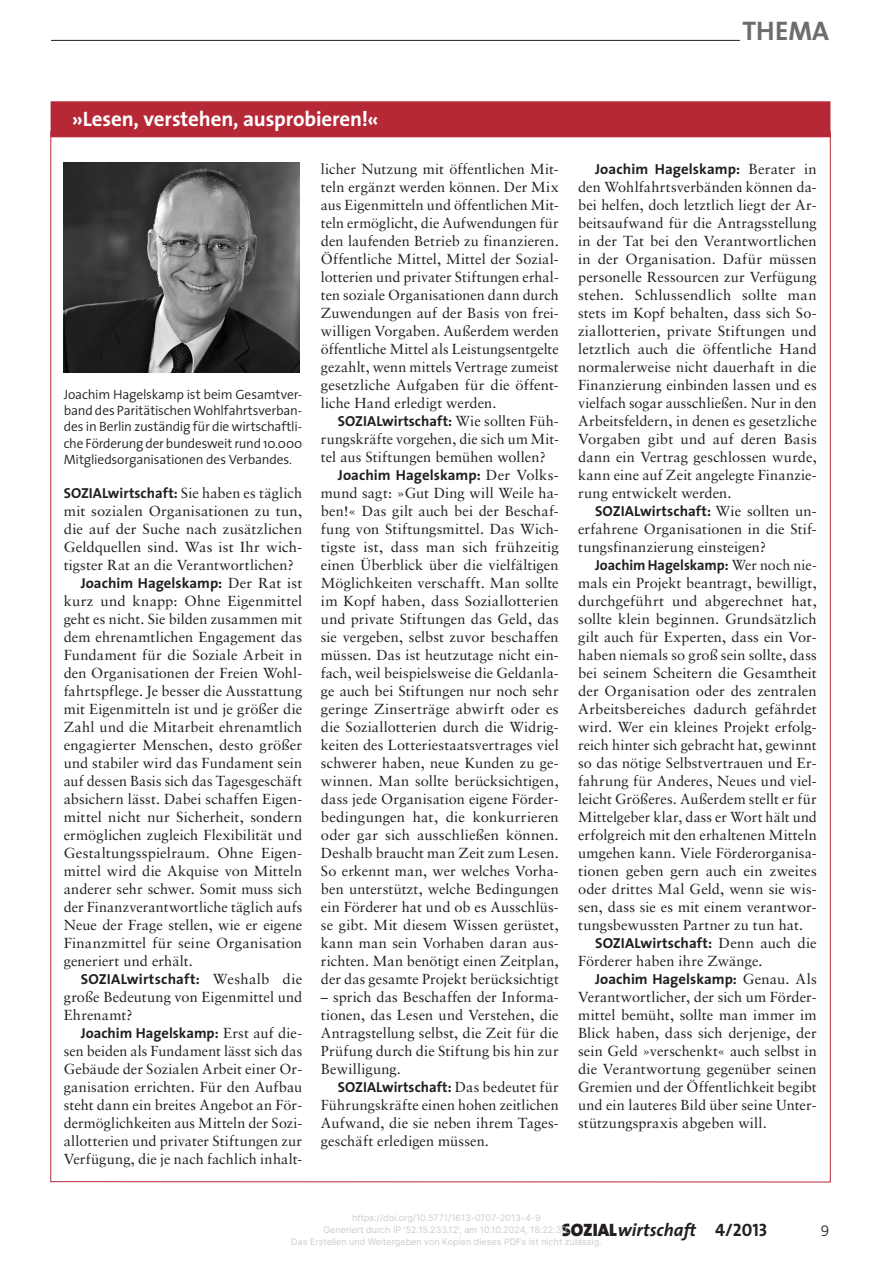
<style>
.page{position:relative;width:893px;height:1263px;background:#fff}
.page>*{position:absolute;margin:0;border:0;box-sizing:border-box;transform-origin:0 0}
.t1{font:27px "The Sans Bold Caps";color:#6c6d70}
.t2{font:700 21px "The Sans";letter-spacing:-.005em;color:#fff}
.t3{font:italic 700 18px "The Sans";color:#231f20}
.t4{font:18px "The Sans Bold Caps";color:#231f20}
.t5{font:300 15px "Frutiger";color:#231f20}
.t6{font:14.55px/18px "Sabon LT Std";letter-spacing:.005em;color:#231f20;text-align:justify}
.t7{font:700 14.55px "The Sans";color:#231f20}
.t8{font:300 13.5px/16.2px "The Sans";letter-spacing:-.01em;color:#231f20;text-align:justify}
.t9{font:9px/12px "Inter";color:#ccc;text-align:center}
.s1{font-family:"Sabon LT Std";font-weight:400}
.s2{font-weight:900;font-style:normal}
</style>
<div class="page">
<hr style="left:51px;top:40px;width:778px;height:1px;background:#231f20">
<hr style="left:740px;top:38px;width:89px;height:3px;background:#fff">
<div style="left:51px;top:101px;width:779px;height:36px;background:#b72837"></div>
<img style="left:64px;top:162px;width:235px;height:210px">
<h1 class="t1" style="left:742px;top:8px;width:88px">THEMA</h1>
<h2 class="t2" style="left:72px;top:105px;width:308px">»Lesen, verstehen, ausprobieren!«</h2>
<p class="t8" style="left:64px;top:386px;width:240px">Joachim Hagelskamp ist beim Gesamtver&shy;band des Paritätischen Wohlfahrtsverban&shy;des in Berlin zuständig für die wirtschaftli&shy;che Förderung der bundesweit rund 10.000<br>Mitgliedsorganisationen des Verbandes.</p>
<p class="t7" style="left:64px;top:484px;width:240px">SOZIALwirtschaft: <span class="s1">Sie haben es täglich</span></p>
<p class="t6" style="left:64px;top:502px;width:240px">mit sozialen Organisationen zu tun, die auf der Suche nach zusätzlichen Geldquellen sind. Was ist Ihr wich&shy;tigster Rat an die Verantwortlichen?</p>
<p class="t7" style="left:81px;top:574px;width:223px">Joachim Hagelskamp: <span class="s1">Der Rat ist</span></p>
<p class="t6" style="left:64px;top:592px;width:240px">kurz und knapp: Ohne Eigenmittel geht es nicht. Sie bilden zusammen mit dem ehrenamtlichen Engagement das Fundament für die Soziale Arbeit in den Organisationen der Freien Wohl&shy;fahrtspflege. Je besser die Ausstattung mit Eigenmitteln ist und je größer die Zahl und die Mitarbeit ehrenamtlich engagierter Menschen, desto größer und stabiler wird das Fundament sein auf dessen Basis sich das Tagesgeschäft absichern lässt. Dabei schaffen Eigen&shy;mittel nicht nur Sicherheit, sondern ermöglichen zugleich Flexibilität und Gestaltungsspielraum. Ohne Eigen&shy;mittel wird die Akquise von Mitteln anderer sehr schwer. Somit muss sich der Finanzverantwortliche täglich aufs Neue der Frage stellen, wie er eigene Finanzmittel für seine Organisation generiert und erhält.</p>
<p class="t7" style="left:81px;top:970px;width:223px">SOZIALwirtschaft: <span class="s1">Weshalb die</span></p>
<p class="t6" style="left:64px;top:988px;width:240px">große Bedeutung von Eigenmittel und<br>Ehrenamt?</p>
<p class="t7" style="left:81px;top:1024px;width:223px">Joachim Hagelskamp: <span class="s1">Erst auf die-</span></p>
<p class="t6" style="left:64px;top:1042px;width:240px">sen beiden als Fundament lässt sich das Gebäude der Sozialen Arbeit einer Or&shy;ganisation errichten. Für den Aufbau steht dann ein breites Angebot an För&shy;dermöglichkeiten aus Mitteln der Sozi&shy;allotterien und privater Stiftungen zur Verfügung, die je nach fachlich inhalt-</p>
<p class="t6" style="left:321px;top:160px;width:239px">licher Nutzung mit öffentlichen Mit&shy;teln ergänzt werden können. Der Mix aus Eigenmitteln und öffentlichen Mit&shy;teln ermöglicht, die Aufwendungen für den laufenden Betrieb zu finanzieren.<br>Öffentliche Mittel, Mittel der Sozial&shy;lotterien und privater Stiftungen erhal&shy;ten soziale Organisationen dann durch Zuwendungen auf der Basis von frei&shy;willigen Vorgaben. Außerdem werden öffentliche Mittel als Leistungsentgelte gezahlt, wenn mittels Vertrage zumeist gesetzliche Aufgaben für die öffent&shy;liche Hand erledigt werden.</p>
<p class="t7" style="left:338px;top:412px;width:222px">SOZIALwirtschaft: <span class="s1">Wie sollten Füh-</span></p>
<p class="t6" style="left:321px;top:430px;width:239px">rungskräfte vorgehen, die sich um Mit&shy;tel aus Stiftungen bemühen wollen?</p>
<p class="t7" style="left:338px;top:466px;width:222px">Joachim Hagelskamp: <span class="s1">Der Volks-</span></p>
<p class="t6" style="left:321px;top:484px;width:239px">mund sagt: »Gut Ding will Weile ha&shy;ben!« Das gilt auch bei der Beschaf&shy;fung von Stiftungsmittel. Das Wich&shy;tigste ist, dass man sich frühzeitig einen Überblick über die vielfältigen Möglichkeiten verschafft. Man sollte im Kopf haben, dass Soziallotterien und private Stiftungen das Geld, das sie vergeben, selbst zuvor beschaffen müssen. Das ist heutzutage nicht ein&shy;fach, weil beispielsweise die Geldanla&shy;ge auch bei Stiftungen nur noch sehr geringe Zinserträge abwirft oder es die Soziallotterien durch die Widrig&shy;keiten des Lotteriestaatsvertrages viel schwerer haben, neue Kunden zu ge&shy;winnen. Man sollte berücksichtigen, dass jede Organisation eigene Förder&shy;bedingungen hat, die konkurrieren oder gar sich ausschließen können.<br>Deshalb braucht man Zeit zum Lesen.<br>So erkennt man, wer welches Vorha&shy;ben unterstützt, welche Bedingungen ein Förderer hat und ob es Ausschlüs&shy;se gibt. Mit diesem Wissen gerüstet, kann man sein Vorhaben daran aus&shy;richten. Man benötigt einen Zeitplan, der das gesamte Projekt berücksichtigt</p>
<p class="t6" style="left:321px;top:988px;width:239px">– sprich das Beschaffen der Informa&shy;tionen, das Lesen und Verstehen, die Antragstellung selbst, die Zeit für die Prüfung durch die Stiftung bis hin zur Bewilligung.</p>
<p class="t7" style="left:338px;top:1078px;width:222px">SOZIALwirtschaft: <span class="s1">Das bedeutet für</span></p>
<p class="t6" style="left:321px;top:1096px;width:239px">Führungskräfte einen hohen zeitlichen Aufwand, die sie neben ihrem Tages&shy;geschäft erledigen müssen.</p>
<p class="t7" style="left:595px;top:160px;width:223px">Joachim Hagelskamp: <span class="s1">Berater in</span></p>
<p class="t6" style="left:578px;top:178px;width:240px">den Wohlfahrtsverbänden können da&shy;bei helfen, doch letztlich liegt der Ar&shy;beitsaufwand für die Antragsstellung in der Tat bei den Verantwortlichen in der Organisation. Dafür müssen personelle Ressourcen zur Verfügung stehen. Schlussendlich sollte man stets im Kopf behalten, dass sich So&shy;ziallotterien, private Stiftungen und letztlich auch die öffentliche Hand normalerweise nicht dauerhaft in die Finanzierung einbinden lassen und es vielfach sogar ausschließen. Nur in den Arbeitsfeldern, in denen es gesetzliche Vorgaben gibt und auf deren Basis dann ein Vertrag geschlossen wurde, kann eine auf Zeit angelegte Finanzie&shy;rung entwickelt werden.</p>
<p class="t7" style="left:595px;top:502px;width:223px">SOZIALwirtschaft: <span class="s1">Wie sollten un-</span></p>
<p class="t6" style="left:578px;top:520px;width:240px">erfahrene Organisationen in die Stif&shy;tungsfinanzierung einsteigen?</p>
<p class="t7" style="left:595px;top:556px;width:223px">Joachim Hagelskamp: <span class="s1">Wer noch nie-</span></p>
<p class="t6" style="left:578px;top:574px;width:240px">mals ein Projekt beantragt, bewilligt, durchgeführt und abgerechnet hat, sollte klein beginnen. Grundsätzlich gilt auch für Experten, dass ein Vor&shy;haben niemals so groß sein sollte, dass bei seinem Scheitern die Gesamtheit der Organisation oder des zentralen Arbeitsbereiches dadurch gefährdet wird. Wer ein kleines Projekt erfolg&shy;reich hinter sich gebracht hat, gewinnt so das nötige Selbstvertrauen und Er&shy;fahrung für Anderes, Neues und viel&shy;leicht Größeres. Außerdem stellt er für Mittelgeber klar, dass er Wort hält und erfolgreich mit den erhaltenen Mitteln umgehen kann. Viele Förderorganisa&shy;tionen geben gern auch ein zweites oder drittes Mal Geld, wenn sie wis&shy;sen, dass sie es mit einem verantwor&shy;tungsbewussten Partner zu tun hat.</p>
<p class="t7" style="left:595px;top:934px;width:223px">SOZIALwirtschaft: <span class="s1">Denn auch die</span></p>
<p class="t6" style="left:578px;top:952px;width:186px">Förderer haben ihre Zwänge.</p>
<p class="t7" style="left:595px;top:970px;width:223px">Joachim Hagelskamp: <span class="s1">Genau. Als</span></p>
<p class="t6" style="left:578px;top:988px;width:240px">Verantwortlicher, der sich um Förder&shy;mittel bemüht, sollte man immer im Blick haben, dass sich derjenige, der sein Geld »verschenkt« auch selbst in die Verantwortung gegenüber seinen Gremien und der Öffentlichkeit begibt und ein lauteres Bild über seine Unter&shy;stützungspraxis abgeben will.</p>
<p class="t9" style="left:291px;top:1212px;width:312px">https://doi.org/10.5771/1613-0707-2013-4-9<br>Generiert durch IP '52.15.233.12', am 10.10.2024, 18:22:30.<br>Das Erstellen und Weitergeben von Kopien dieses PDFs ist nicht zulässig.</p>
<p class="t3" style="left:562px;top:1215px;width:136px"><span class="s2">SOZIAL</span>wirtschaft</p>
<p class="t5" style="left:821px;top:1222px;width:10px">9</p>
<p class="t4" style="left:715px;top:1215px;width:54px">4/2013</p>
</div>
